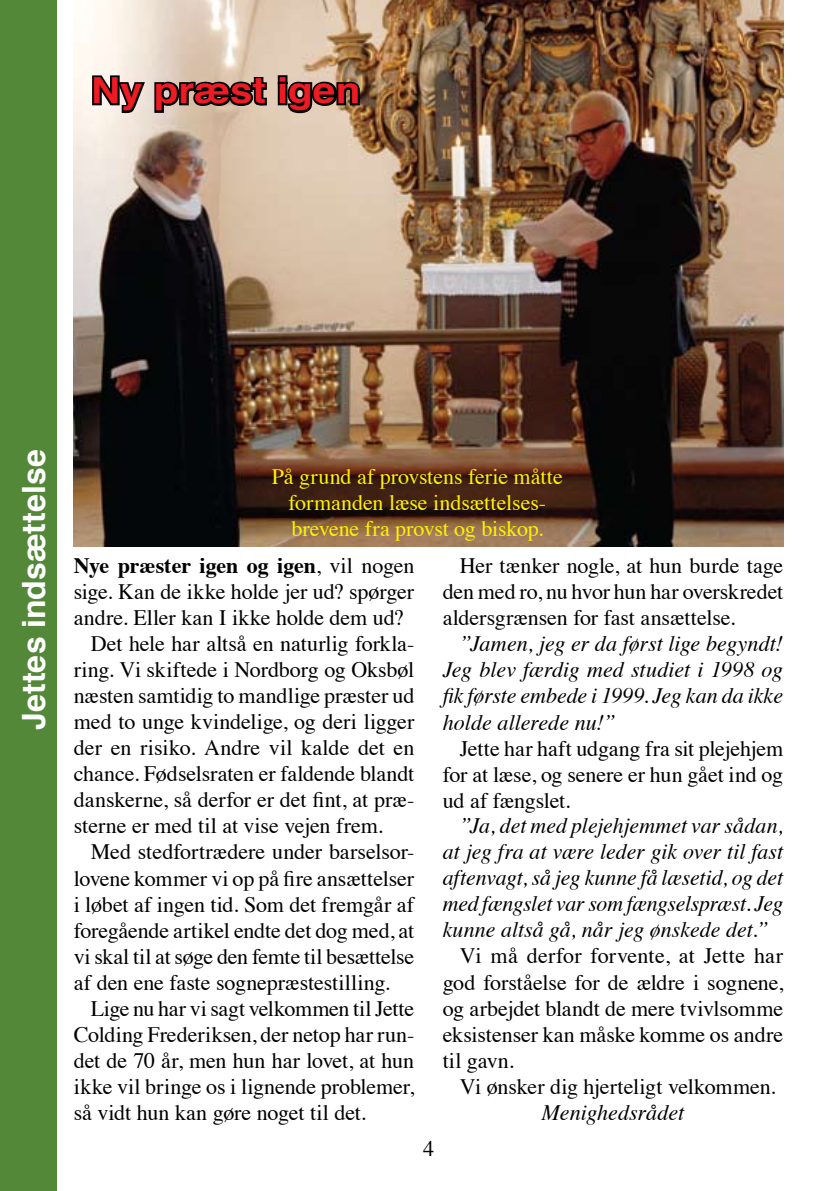
<style>
.page{position:relative;width:840px;height:1191px;background:#fff}
.page>*{position:absolute;margin:0;border:0;box-sizing:border-box;transform-origin:0 0}
.t1{font:700 36px "Helvetica";color:#ed1c24;scale:1.12 1}
.t2{font:700 32px "Helvetica";color:#fff}
.t3{font:22px/26px "Times";letter-spacing:-.005em;color:#000;text-align:justify}
.t4{font:italic 22px/26px "Times";color:#000;text-align:justify}
.t5{font:22px/26px "Times";letter-spacing:-.005em;color:#fff200;text-align:center}
.t6{font:700 22px "Times";color:#000}
.s1{font-weight:400}
</style>
<div class="page">
<div style="left:0;top:0;width:57px;height:1191px;background:#538838"></div>
<img style="left:74px;top:0;width:708px;height:546px">
<svg style="left:90px;top:71px;width:179px;height:44px"></svg>
<div style="left:277px;top:75px;width:10px;height:9px;border:4px solid #000"></div>
<div style="left:277px;top:82px;width:10px;height:23px;border:4px solid #000"></div>
<svg style="left:284px;top:79px;width:77px;height:37px"></svg>
<h1 class="t1" style="left:91px;top:62px;width:242px">Ny præst igen</h1>
<h2 class="t2" style="left:8px;top:730px;width:282px;rotate:-90deg">Jettes indsættelse</h2>
<p class="t5" style="left:272px;top:461px;width:292px">På grund af provstens ferie måtte formanden læse indsættelses&shy;brevene fra provst og biskop.</p>
<p class="t6" style="left:74px;top:545px;width:342px">Nye præster igen og igen<span class="s1">, vil nogen</span></p>
<p class="t3" style="left:74px;top:577px;width:342px">sige. Kan de ikke holde jer ud? spørger</p>
<p class="t3" style="left:74px;top:603px;width:331px">andre. Eller kan I ikke holde dem ud?</p>
<p class="t3" style="left:91px;top:629px;width:325px">Det hele har altså en naturlig forkla-</p>
<p class="t3" style="left:74px;top:655px;width:342px">ring. Vi skiftede i Nordborg og Oksbøl</p>
<p class="t3" style="left:74px;top:681px;width:342px">næsten samtidig to mandlige præster ud</p>
<p class="t3" style="left:74px;top:707px;width:342px">med to unge kvindelige, og deri ligger</p>
<p class="t3" style="left:74px;top:733px;width:342px">der en risiko. Andre vil kalde det en</p>
<p class="t3" style="left:74px;top:759px;width:342px">chance. Fødselsraten er faldende blandt</p>
<p class="t3" style="left:74px;top:785px;width:342px">danskerne, så derfor er det fint, at præ-</p>
<p class="t3" style="left:74px;top:811px;width:310px">sterne er med til at vise vejen frem.</p>
<p class="t3" style="left:91px;top:837px;width:325px">Med stedfortrædere under barselsor-</p>
<p class="t3" style="left:74px;top:863px;width:342px">lovene kommer vi op på fire ansættelser</p>
<p class="t3" style="left:74px;top:889px;width:342px">i løbet af ingen tid. Som det fremgår af</p>
<p class="t3" style="left:74px;top:915px;width:342px">foregående artikel endte det dog med, at</p>
<p class="t3" style="left:74px;top:941px;width:342px">vi skal til at søge den femte til besættelse</p>
<p class="t3" style="left:74px;top:967px;width:317px">af den ene faste sognepræstestilling.</p>
<p class="t3" style="left:91px;top:993px;width:325px">Lige nu har vi sagt velkommen til Jette</p>
<p class="t3" style="left:74px;top:1019px;width:342px">Colding Frederiksen, der netop har run-</p>
<p class="t3" style="left:74px;top:1045px;width:342px">det de 70 år, men hun har lovet, at hun</p>
<p class="t3" style="left:74px;top:1071px;width:342px">ikke vil bringe os i lignende problemer,</p>
<p class="t3" style="left:74px;top:1097px;width:294px">så vidt hun kan gøre noget til det.</p>
<p class="t3" style="left:442px;top:551px;width:342px;text-indent:17px">Her tænker nogle, at hun burde tage den med ro, nu hvor hun har overskredet aldersgrænsen for fast ansættelse.</p>
<p class="t4" style="left:442px;top:630px;width:342px;text-indent:17px">”Jamen, jeg er da først lige begyndt!<br>Jeg blev færdig med studiet i 1998 og fik første embede i 1999. Jeg kan da ikke holde allerede nu!”</p>
<p class="t3" style="left:442px;top:733px;width:342px;text-indent:17px">Jette har haft udgang fra sit plejehjem for at læse, og senere er hun gået ind og ud af fængslet.</p>
<p class="t4" style="left:442px;top:811px;width:342px;text-indent:17px">”Ja, det med plejehjemmet var sådan, at jeg fra at være leder gik over til fast aftenvagt, så jeg kunne få læsetid, og det med fængslet var som fængselspræst. Jeg kunne altså gå, når jeg ønskede det.”</p>
<p class="t3" style="left:442px;top:941px;width:342px;text-indent:17px">Vi må derfor forvente, at Jette har god forståelse for de ældre i sognene, og arbejdet blandt de mere tvivlsomme eksistenser kan måske komme os andre til gavn.</p>
<p class="t3" style="left:459px;top:1071px;width:317px">Vi ønsker dig hjerteligt velkommen.</p>
<p class="t4" style="left:541px;top:1097px;width:144px">Menighedsrådet</p>
<p class="t3" style="left:423px;top:1134px;width:12px">4</p>
</div>
